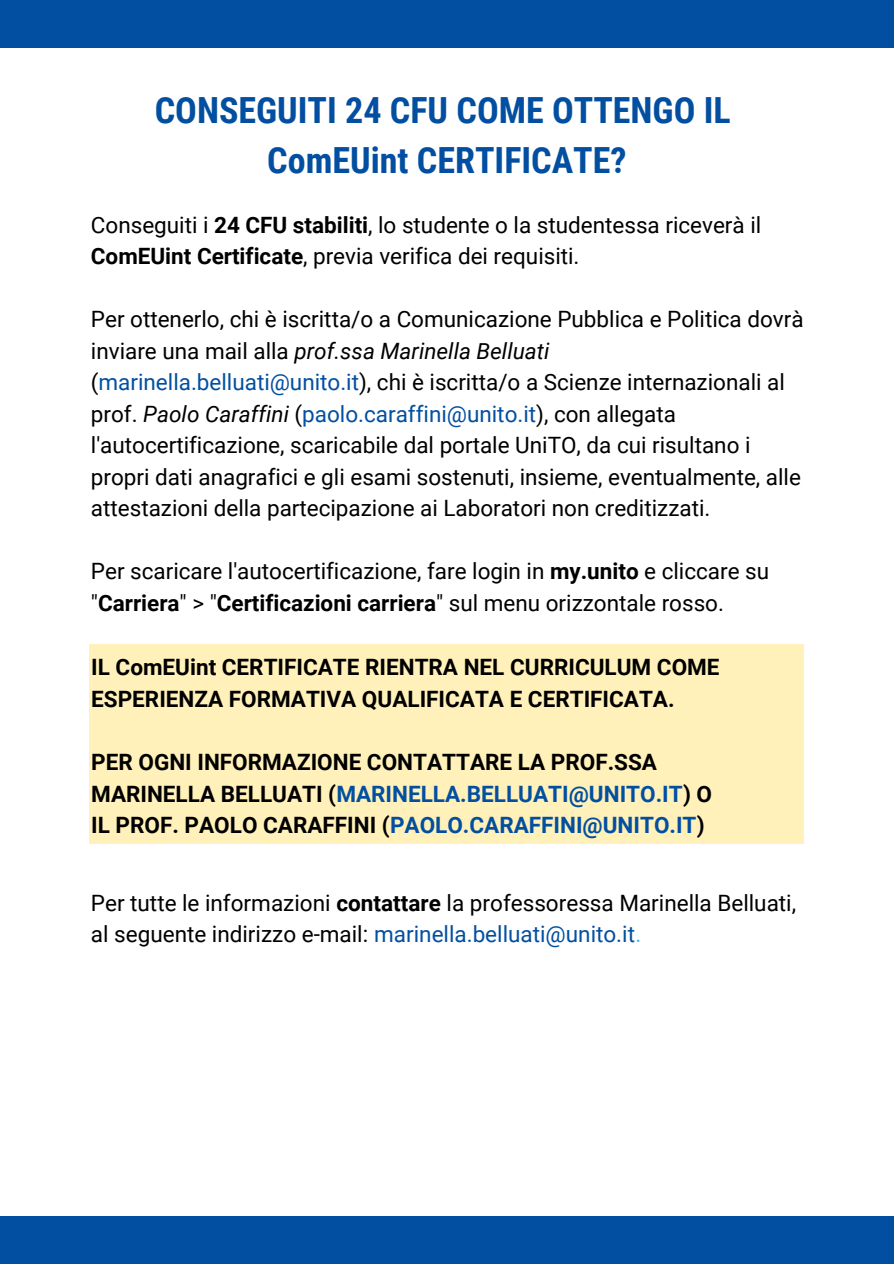
<style>
.page{position:relative;width:894px;height:1264px;background:#fff}
.page>*{position:absolute;margin:0;border:0;box-sizing:border-box;transform-origin:0 0}
.t1{font:700 36px "Roboto Condensed";color:#024fa1}
.t2{font:22.5px/31.5px "Roboto";color:#000}
.t3{font:700 22.5px "Roboto";color:#000}
.t4{font:700 22.5px "Roboto";color:#024fa1}
.s1{font-weight:700}
.s2{font-style:italic}
.s3{color:#024fa1}
.s4{color:#000}
.s5{color:#38b6ff}
</style>
<div class="page">
<div style="left:0;top:0;width:893px;height:47px;background:#024fa1"></div>
<div style="left:0;top:1216px;width:893px;height:47px;background:#024fa1"></div>
<div style="left:89px;top:644px;width:714px;height:200px;background:#fff1b9"></div>
<p class="t1" style="left:155px;top:90px;width:577px">CONSEGUITI 24 CFU COME OTTENGO IL</p>
<p class="t1" style="left:267px;top:139px;width:361px">ComEUint CERTIFICATE?</p>
<p class="t2" style="left:91px;top:209px;width:671px">Conseguiti i <span class="s1">24 CFU stabiliti</span>, lo studente o la studentessa riceverà il<br><span class="s1">ComEUint Certificate</span>, previa verifica dei requisiti.</p>
<p class="t2" style="left:91px;top:304px;width:714px">Per ottenerlo, chi è iscritta/o a Comunicazione Pubblica e Politica dovrà inviare una mail alla <span class="s2">prof.ssa Marinella Belluati </span>(<span class="s3">marinella.belluati@unito.it</span>), chi è iscritta/o a Scienze internazionali al prof. <span class="s2">Paolo Caraffini</span> (<span class="s3">paolo.caraffini@unito.it</span>), con allegata l'autocertificazione, scaricabile dal portale UniTO, da cui risultano i propri dati anagrafici e gli esami sostenuti, insieme, eventualmente, alle attestazioni della partecipazione ai Laboratori non creditizzati.</p>
<p class="t2" style="left:91px;top:555px;width:679px">Per scaricare l'autocertificazione, fare login in <span class="s1">my.unito</span> e cliccare su "<span class="s1">Carriera</span>" &gt; "<span class="s1">Certificazioni carriera</span>" sul menu orizzontale rosso.</p>
<p class="t3" style="left:91px;top:654px;width:629px">IL ComEUint CERTIFICATE RIENTRA NEL CURRICULUM COME</p>
<p class="t3" style="left:91px;top:686px;width:584px">ESPERIENZA FORMATIVA QUALIFICATA E CERTIFICATA.</p>
<p class="t3" style="left:91px;top:749px;width:567px">PER OGNI INFORMAZIONE CONTATTARE LA PROF.SSA</p>
<p class="t4" style="left:91px;top:780px;width:622px"><span class="s4">MARINELLA BELLUATI (</span>MARINELLA.BELLUATI@UNITO.IT<span class="s4">) O</span></p>
<p class="t4" style="left:91px;top:812px;width:614px"><span class="s4">IL PROF. PAOLO CARAFFINI (</span>PAOLO.CARAFFINI@UNITO.IT<span class="s4">)</span></p>
<p class="t2" style="left:91px;top:887px;width:706px">Per tutte le informazioni <span class="s1">contattare</span> la professoressa Marinella Belluati, al seguente indirizzo e-mail: <span class="s3">marinella.belluati@unito.it</span><span class="s5">.</span></p>
</div>
